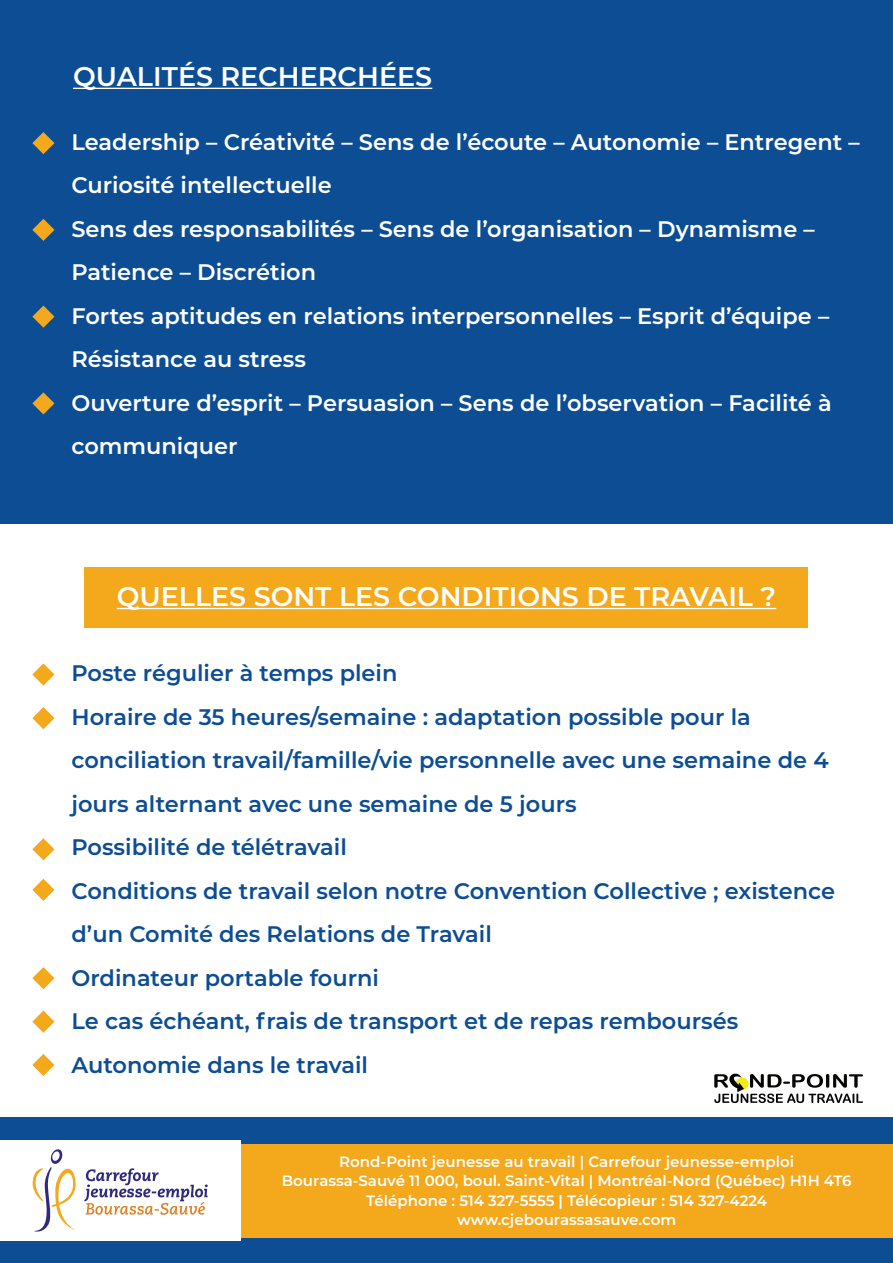
<style>
.page{position:relative;width:893px;height:1263px;background:#fff}
.page>*{position:absolute;margin:0;border:0;box-sizing:border-box;transform-origin:0 0}
.t1{font:600 27px "Montserrat";color:#fff}
.t2{font:600 22.5px/43.5px "Montserrat";color:#0c4d94}
.t3{font:600 22.5px/43.5px "Montserrat";color:#fff}
.t4{font:600 15px/19.5px "Montserrat";color:#fff;text-align:center}
</style>
<div class="page">
<div style="left:0;top:0;width:893px;height:523px;background:#0c4d94"></div>
<div style="left:0;top:1118px;width:893px;height:145px;background:#0c4d94"></div>
<div style="left:240px;top:1144px;width:653px;height:93px;background:#f4a81c"></div>
<div style="left:0;top:1140px;width:240px;height:101px;background:#fff"></div>
<svg style="left:32px;top:1149px;width:44px;height:83px"></svg>
<svg style="left:84px;top:1168px;width:124px;height:47px"></svg>
<hr style="left:73px;top:88px;width:359px;height:1px;background:#fff">
<svg style="left:32px;top:132px;width:22px;height:22px"></svg>
<svg style="left:32px;top:219px;width:22px;height:22px"></svg>
<svg style="left:32px;top:306px;width:22px;height:22px"></svg>
<svg style="left:32px;top:392px;width:22px;height:22px"></svg>
<div style="left:85px;top:568px;width:723px;height:60px;background:#f4a81c"></div>
<hr style="left:117px;top:608px;width:659px;height:1px;background:#fff">
<svg style="left:32px;top:663px;width:22px;height:22px"></svg>
<svg style="left:32px;top:707px;width:22px;height:22px"></svg>
<svg style="left:32px;top:838px;width:22px;height:22px"></svg>
<svg style="left:32px;top:879px;width:22px;height:22px"></svg>
<svg style="left:32px;top:967px;width:22px;height:22px"></svg>
<svg style="left:32px;top:1054px;width:22px;height:22px"></svg>
<svg style="left:32px;top:1010px;width:22px;height:23px"></svg>
<svg style="left:714px;top:1073px;width:149px;height:30px"></svg>
<p class="t1" style="left:73px;top:57px;width:361px">QUALITÉS RECHERCHÉES</p>
<p class="t3" style="left:71px;top:119px;width:790px">Leadership – Créativité – Sens de l’écoute – Autonomie – Entregent – Curiosité intellectuelle<br>Sens des responsabilités – Sens de l’organisation – Dynamisme – Patience – Discrétion<br>Fortes aptitudes en relations interpersonnelles – Esprit d’équipe – Résistance au stress<br>Ouverture d’esprit – Persuasion – Sens de l’observation – Facilité à communiquer</p>
<p class="t1" style="left:117px;top:577px;width:661px">QUELLES SONT LES CONDITIONS DE TRAVAIL ?</p>
<p class="t2" style="left:71px;top:650px;width:765px">Poste régulier à temps plein<br>Horaire de 35 heures/semaine : adaptation possible pour la conciliation travail/famille/vie personnelle avec une semaine de 4 jours alternant avec une semaine de 5 jours<br>Possibilité de télétravail<br>Conditions de travail selon notre Convention Collective ; existence d’un Comité des Relations de Travail<br>Ordinateur portable fourni<br>Le cas échéant, frais de transport et de repas remboursés Autonomie dans le travail</p>
<p class="t4" style="left:282px;top:1151px;width:571px">Rond-Point jeunesse au travail | Carrefour jeunesse-emploi Bourassa-Sauvé 11 000, boul. Saint-Vital | Montréal-Nord (Québec) H1H 4T6<br>Téléphone : 514 327-5555 | Télécopieur : 514 327-4224 www.cjebourassasauve.com</p>
</div>
